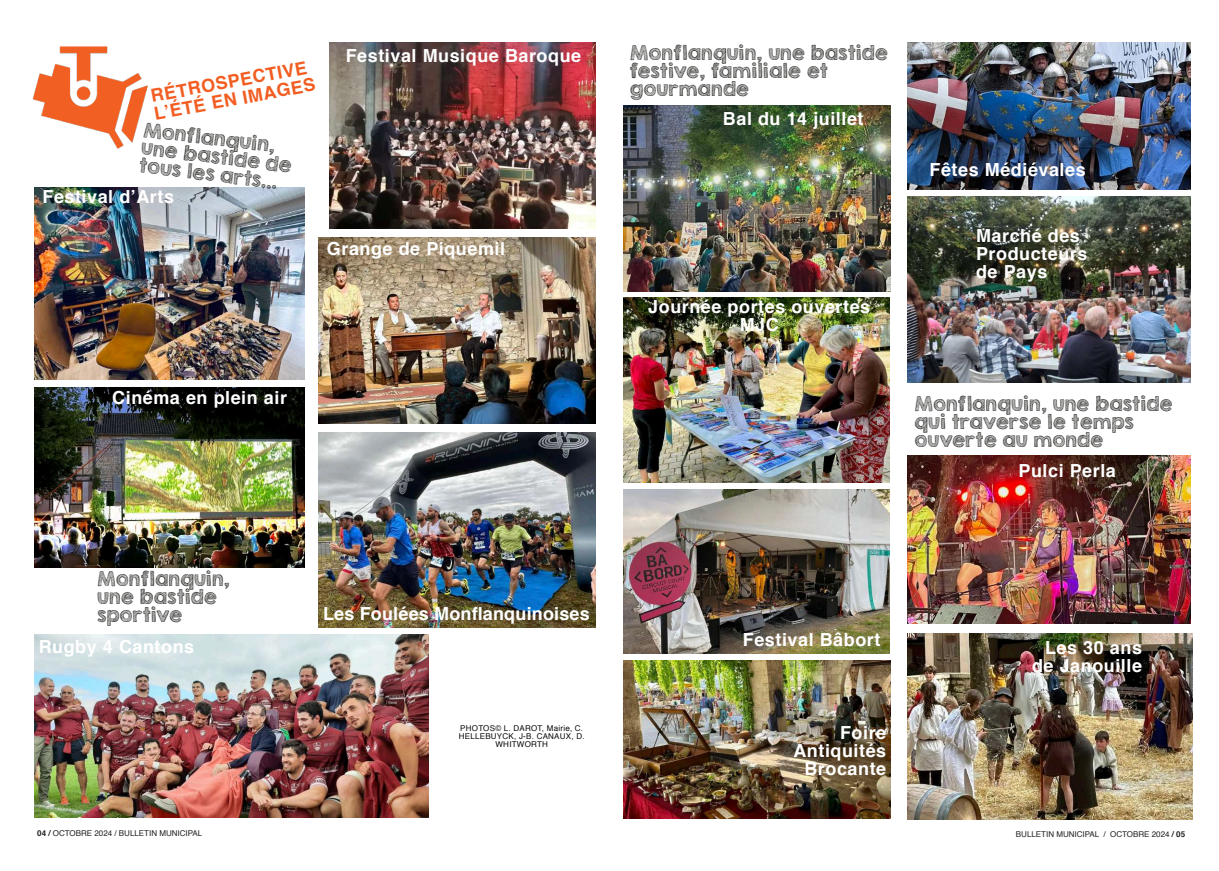
<style>
.page{position:relative;width:1219px;height:871px;background:#fff}
.page>*{position:absolute;margin:0;border:0;box-sizing:border-box;transform-origin:0 0}
.t1{font:700 18px/18px "Helvetica";letter-spacing:.03em;color:#fff;text-align:right}
.t2{font:18px/18px "KG Second Chances Sketch";letter-spacing:.03em;color:#0c0b09}
.t3{font:700 18px/18.1px "Helvetica";color:#f25e22}
.t4{font:700 18px "Helvetica";letter-spacing:.01em;color:#fff}
.t5{font:8px "Helvetica";color:#231f20}
.t6{font:8px/8px "Helvetica";letter-spacing:.03em;color:#0c0b09;text-align:center}
.s1{font-weight:700}
</style>
<div class="page">
<img style="left:34px;top:187px;width:271px;height:192px">
<img style="left:907px;top:633px;width:286px;height:185px">
<img style="left:624px;top:106px;width:267px;height:185px">
<img style="left:907px;top:455px;width:284px;height:168px">
<img style="left:319px;top:237px;width:276px;height:186px">
<img style="left:907px;top:196px;width:284px;height:186px">
<img style="left:34px;top:387px;width:271px;height:180px">
<img style="left:907px;top:43px;width:284px;height:146px">
<img style="left:623px;top:297px;width:266px;height:185px">
<img style="left:623px;top:660px;width:268px;height:158px">
<img style="left:329px;top:43px;width:266px;height:185px">
<img style="left:34px;top:634px;width:394px;height:183px">
<img style="left:318px;top:432px;width:277px;height:195px">
<img style="left:34px;top:47px;width:113px;height:102px">
<img style="left:623px;top:490px;width:266px;height:163px">
<p class="t3" style="left:149px;top:87px;width:165px;rotate:-10deg">RÉTROSPECTIVE<br>L’ÉTÉ EN IMAGES</p>
<p class="t2" style="left:145px;top:120px;width:152px;rotate:7deg">Monflanquin, une bastide de tous les arts...</p>
<p class="t1" style="left:42px;top:189px;width:133px">Festival d’Arts</p>
<p class="t1" style="left:346px;top:47px;width:237px">Festival Musique Baroque</p>
<p class="t1" style="left:327px;top:241px;width:180px">Grange de Piquemil</p>
<p class="t1" style="left:112px;top:389px;width:176px">Cinéma en plein air</p>
<p class="t2" style="left:98px;top:569px;width:134px">Monflanquin, une bastide sportive</p>
<p class="t1" style="left:39px;top:638px;width:157px">Rugby 4 Cantons</p>
<p class="t4" style="left:323px;top:606px;width:268px">Les Foulées Monflanquinoises</p>
<p class="t6" style="left:459px;top:724px;width:127px">PHOTOS© L. DAROT, Mairie, C.<br>HELLEBUYCK, J-B. CANAUX, D.<br>WHITWORTH</p>
<p class="t2" style="left:630px;top:43px;width:259px">Monflanquin, une bastide festive, familiale et gourmande</p>
<p class="t1" style="left:723px;top:110px;width:142px">Bal du 14 juillet</p>
<p class="t1" style="left:648px;top:298px;width:223px;text-align:center">Journée portes ouvertes<br>MJC</p>
<p class="t1" style="left:929px;top:162px;width:158px">Fêtes Médiévales</p>
<p class="t1" style="left:976px;top:228px;width:113px;text-align:left">Marché des<br>Producteurs de Pays</p>
<p class="t2" style="left:915px;top:394px;width:259px">Monflanquin, une bastide qui traverse le temps ouverte au monde</p>
<p class="t1" style="left:1018px;top:463px;width:99px">Pulci Perla</p>
<p class="t1" style="left:743px;top:631px;width:139px">Festival Bâbort</p>
<p class="t1" style="left:793px;top:724px;width:94px">Foire<br>Antiquités<br>Brocante</p>
<p class="t1" style="left:1032px;top:639px;width:111px">Les 30 ans de Janouille</p>
<p class="t5" style="left:37px;top:829px;width:167px"><span class="s1">04 /</span> OCTOBRE 2024 / BULLETIN MUNICIPAL</p>
<p class="t5" style="left:1016px;top:830px;width:171px">BULLETIN MUNICIPAL / OCTOBRE 2024 <span class="s1">/ 05</span></p>
</div>
